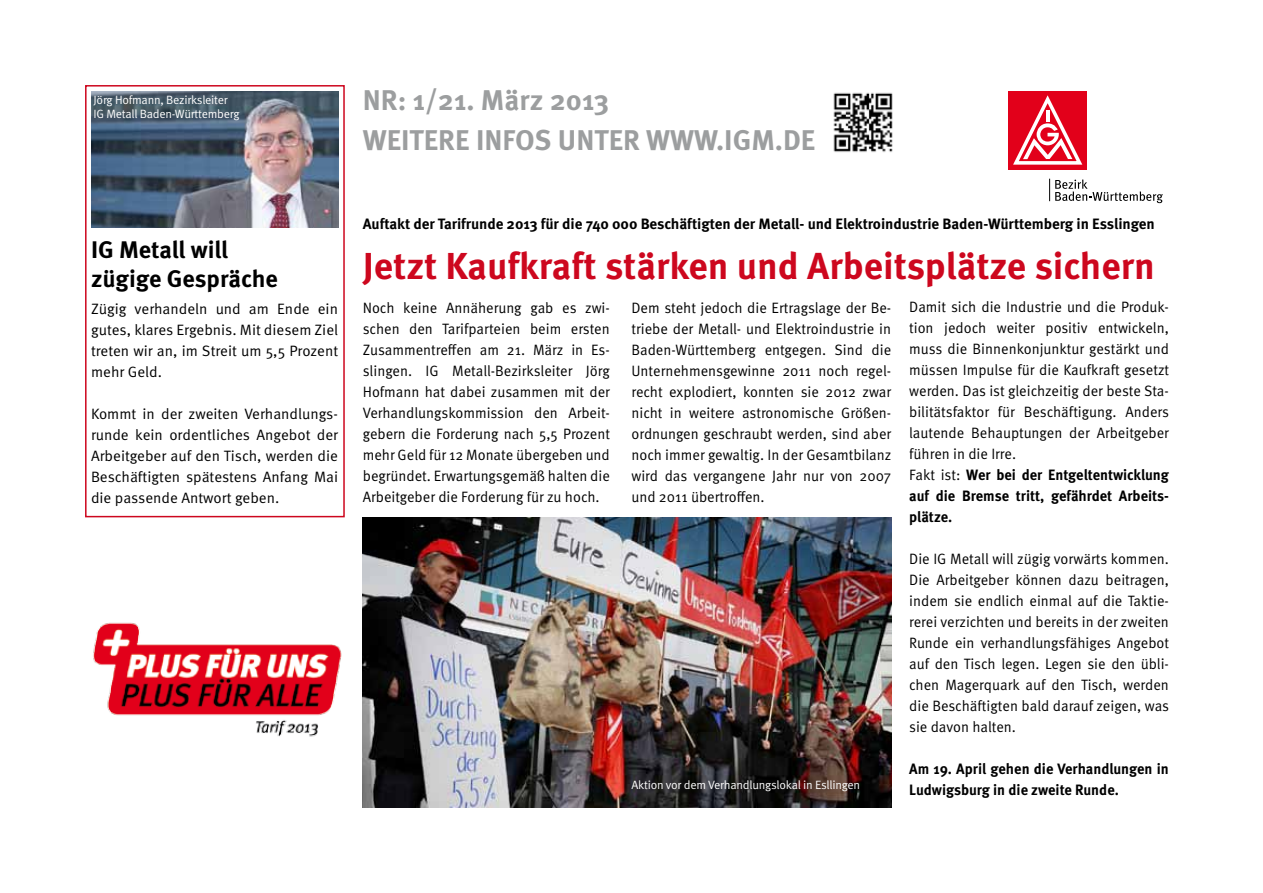
<style>
.page{position:relative;width:1263px;height:893px;background:#fff}
.page>*{position:absolute;margin:0;border:0;box-sizing:border-box;transform-origin:0 0}
.t1{font:700 37.5px "Meta Pro";color:#cd071e}
.t2{font:700 28.5px/40.5px "Meta Pro";color:#9c9e9f}
.t3{font:700 24px/28.8px "Meta Pro";letter-spacing:-.005em;color:#000}
.t4{font:15px/21px "Meta Pro";color:#000;text-align:justify;scale:.96 1}
.t5{font:15px/21px "Meta Pro";color:#000;text-align:justify}
.t6{font:700 15px "Meta Pro";letter-spacing:-.005em;color:#000}
.t7{font:700 15px/21px "Meta Pro";letter-spacing:-.005em;color:#000;scale:.96 1}
.t8{font:12px/13.5px "Meta Pro";letter-spacing:-.02em;color:#fff}
.s1{font-weight:700}
</style>
<div class="page">
<div style="left:1008px;top:91px;width:79px;height:78px;background:#e2001a"></div>
<svg style="left:1013px;top:95px;width:70px;height:70px"></svg>
<svg style="left:1049px;top:179px;width:114px;height:24px"></svg>
<div style="left:85px;top:85px;width:260px;height:432px;background:#fff;border:2px solid #cd071e"></div>
<img style="left:91px;top:91px;width:247px;height:136px">
<img style="left:93px;top:622px;width:249px;height:115px">
<img style="left:833px;top:92px;width:60px;height:60px">
<img style="left:363px;top:517px;width:528px;height:291px">
<p class="t8" style="left:94px;top:94px;width:148px">Jörg Hofmann, Bezirksleiter<br>IG Metall Baden-Württemberg</p>
<h2 class="t2" style="left:363px;top:80px;width:454px">NR: 1/21. März 2013<br>WEITERE INFOS UNTER WWW.IGM.DE</h2>
<h3 class="t3" style="left:91px;top:236px;width:188px">IG Metall will zügige Gespräche</h3>
<p class="t5" style="left:91px;top:299px;width:249px">Zügig verhandeln und am Ende ein gutes, klares Ergebnis. Mit diesem Ziel treten wir an, im Streit um 5,5 Prozent mehr Geld.</p>
<p class="t5" style="left:91px;top:404px;width:249px">Kommt in der zweiten Verhandlungs&shy;runde kein ordentliches Angebot der Arbeitgeber auf den Tisch, werden die Beschäftigten spätestens Anfang Mai die passende Antwort geben.</p>
<p class="t6" style="left:363px;top:214px;width:794px">Auftakt der Tarifrunde 2013 für die 740 000 Beschäftigten der Metall- und Elektroindustrie Baden-Württemberg in Esslingen</p>
<h1 class="t1" style="left:363px;top:242px;width:794px">Jetzt Kaufkraft stärken und Arbeitsplätze sichern</h1>
<p class="t4" style="left:363px;top:297px;width:259px">Noch keine Annäherung gab es zwi&shy;schen den Tarifparteien beim ersten Zusammentreffen am 21. März in Es&shy;slingen. IG Metall-Bezirksleiter Jörg Hofmann hat dabei zusammen mit der Verhandlungskommission den Arbeit&shy;gebern die Forderung nach 5,5 Prozent mehr Geld für 12 Monate übergeben und begründet. Erwartungsgemäß halten die Arbeitgeber die Forderung für zu hoch.</p>
<p class="t4" style="left:631px;top:297px;width:272px">Dem steht jedoch die Ertragslage der Be&shy;triebe der Metall- und Elektroindustrie in Baden-Württemberg entgegen. Sind die Unternehmensgewinne 2011 noch regel&shy;recht explodiert, konnten sie 2012 zwar nicht in weitere astronomische Größen&shy;ordnungen geschraubt werden, sind aber noch immer gewaltig. In der Gesamtbilanz wird das vergangene Jahr nur von 2007 und 2011 übertroffen.</p>
<p class="t4" style="left:909px;top:297px;width:272px;text-align:left">Damit sich die Industrie und die Produk&shy;tion jedoch weiter positiv entwickeln, muss die Binnenkonjunktur gestärkt und müssen Impulse für die Kaufkraft gesetzt werden. Das ist gleichzeitig der beste Sta&shy;bilitätsfaktor für Beschäftigung. Anders lautende Behauptungen der Arbeitgeber führen in die Irre.<br>Fakt ist: <span class="s1">Wer bei der Entgeltentwicklung auf die Bremse tritt, gefährdet Arbeits&shy;plätze.</span></p>
<p class="t4" style="left:909px;top:549px;width:272px">Die IG Metall will zügig vorwärts kommen.<br>Die Arbeitgeber können dazu beitragen, indem sie endlich einmal auf die Taktie&shy;rerei verzichten und bereits in der zweiten Runde ein verhandlungsfähiges Angebot auf den Tisch legen. Legen sie den übli&shy;chen Magerquark auf den Tisch, werden die Beschäftigten bald darauf zeigen, was sie davon halten.</p>
<p class="t7" style="left:909px;top:759px;width:272px">Am 19. April gehen die Verhandlungen in<br>Ludwigsburg in die zweite Runde.</p>
<p class="t8" style="left:631px;top:779px;width:230px">Aktion vor dem Verhandlungslokal in Esllingen</p>
</div>
